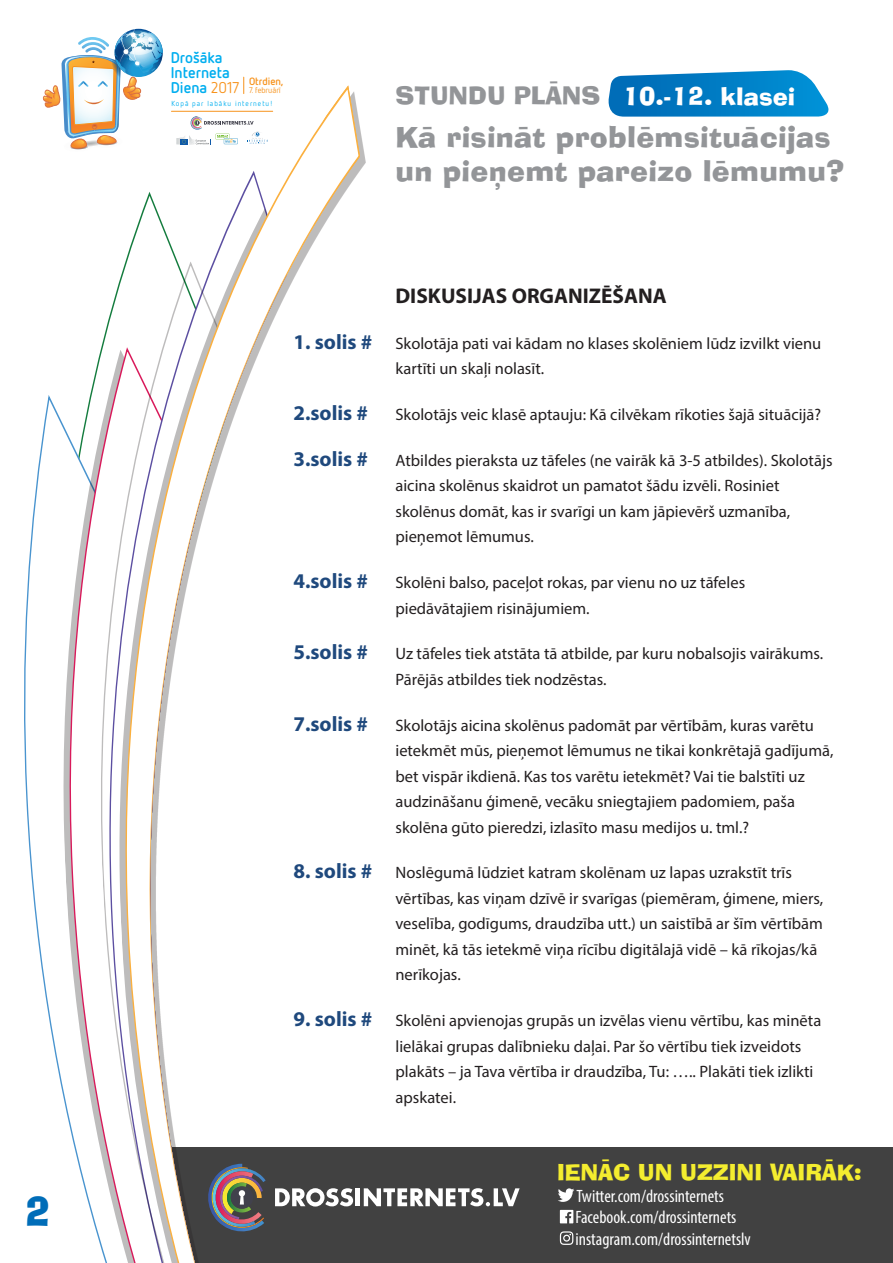
<style>
.page{position:relative;width:893px;height:1263px;background:#fff}
.page>*{position:absolute;margin:0;border:0;box-sizing:border-box;transform-origin:0 0}
.t1{font:39px "Ad Lib";color:#006db8}
.t2{font:28.5px/34.2px "Ad Lib";letter-spacing:.01em;color:#939598}
.t3{font:24px "Ad Lib";color:#fff}
.t4{font:24px "Ad Lib";color:#939598}
.t5{font:21.9px "Ad Lib";color:#f4ed2f}
.t6{font:700 21.3px "Myriad Pro";color:#231f20}
.t7{font:700 21px "Myriad Pro";color:#1f497d}
.t8{font:condensed 17.85px/21.5px "Myriad Pro";color:#fff}
.t9{font:16.5px/25.5px "Myriad Pro";color:#231f20}
.t10{font:700 15.6px/14.9px "Netto OT";color:#00aeef}
.t11{font:700 10.5px "Netto OT";color:#f7931d}
.t12{font:8.4px "Netto OT";color:#f7931d}
.t13{font:7.35px "Netto OT";letter-spacing:.135em;color:#00aeef}
.s1{font-weight:400;color:#f7931d}
.s2{font-weight:700;font-size:21px;color:#1f497d}
</style>
<div class="page">
<div style="left:125px;top:1147px;width:768px;height:116px;background:#414141"></div>
<svg style="left:46px;top:395px;width:28px;height:750px"></svg>
<svg style="left:74px;top:411px;width:13px;height:787px"></svg>
<svg style="left:87px;top:77px;width:314px;height:1186px"></svg>
<hr style="left:356px;top:1188px;width:4px;height:18px;background:#fff">
<svg style="left:364px;top:1188px;width:156px;height:18px"></svg>
<img style="left:205px;top:1164px;width:61px;height:71px">
<svg style="left:275px;top:1188px;width:78px;height:18px"></svg>
<svg style="left:558px;top:1188px;width:16px;height:14px"></svg>
<svg style="left:560px;top:1210px;width:13px;height:13px"></svg>
<svg style="left:560px;top:1231px;width:13px;height:14px"></svg>
<svg style="left:608px;top:70px;width:221px;height:47px;background:#208dcc"></svg>
<img style="left:42px;top:29px;width:121px;height:123px">
<svg style="left:176px;top:116px;width:92px;height:29px"></svg>
<hr style="left:171px;top:111px;width:102px;height:1px;background:#f7931d">
<svg style="left:243px;top:77px;width:1px;height:17px"></svg>
<h1 class="t1" style="left:25px;top:1185px;width:28px">2</h1>
<p class="t10" style="left:171px;top:50px;width:70px">Drošāka<br>Interneta<br>Diena <span class="s1">2017</span></p>
<p class="t11" style="left:249px;top:74px;width:36px">Otrdien,</p>
<p class="t12" style="left:249px;top:85px;width:33px">7. februārī</p>
<p class="t13" style="left:171px;top:99px;width:103px">Kopā par labāku internetu!</p>
<h3 class="t4" style="left:395px;top:78px;width:206px">STUNDU PLĀNS</h3>
<h2 class="t2" style="left:395px;top:119px;width:451px">Kā risināt problēmsituācijas un pieņemt pareizo lēmumu?</h2>
<h3 class="t3" style="left:623px;top:80px;width:174px">10.-12. klasei</h3>
<p class="t6" style="left:395px;top:282px;width:273px">DISKUSIJAS ORGANIZĒŠANA</p>
<p class="t9" style="left:395px;top:330px;width:427px;text-indent:-102px"><span class="s2">1. solis #</span> Skolotāja pati vai kādam no klases skolēniem lūdz izvilkt vienu kartīti un skaļi nolasīt.</p>
<p class="t7" style="left:293px;top:399px;width:76px">2.solis #</p>
<p class="t9" style="left:395px;top:401px;width:427px">Skolotājs veic klasē aptauju: Kā cilvēkam rīkoties šajā situācijā?</p>
<p class="t7" style="left:293px;top:445px;width:76px">3.solis #</p>
<p class="t9" style="left:395px;top:447px;width:439px">Atbildes pieraksta uz tāfeles (ne vairāk kā 3-5 atbildes). Skolotājs aicina skolēnus skaidrot un pamatot šādu izvēli. Rosiniet skolēnus domāt, kas ir svarīgi un kam jāpievērš uzmanība, pieņemot lēmumus.</p>
<p class="t7" style="left:293px;top:567px;width:76px">4.solis #</p>
<p class="t9" style="left:395px;top:569px;width:351px">Skolēni balso, paceļot rokas, par vienu no uz tāfeles piedāvātajiem risinājumiem.</p>
<p class="t7" style="left:293px;top:639px;width:76px">5.solis #</p>
<p class="t9" style="left:395px;top:641px;width:429px">Uz tāfeles tiek atstāta tā atbilde, par kuru nobalsojis vairākums.<br>Pārējās atbildes tiek nodzēstas.</p>
<p class="t7" style="left:293px;top:710px;width:76px">7.solis #</p>
<p class="t9" style="left:395px;top:712px;width:440px">Skolotājs aicina skolēnus padomāt par vērtībām, kuras varētu ietekmēt mūs, pieņemot lēmumus ne tikai konkrētajā gadījumā, bet vispār ikdienā. Kas tos varētu ietekmēt? Vai tie balstīti uz audzināšanu ģimenē, vecāku sniegtajiem padomiem, paša skolēna gūto pieredzi, izlasīto masu medijos u. tml.?</p>
<p class="t9" style="left:395px;top:860px;width:429px;text-indent:-102px"><span class="s2">8. solis #</span> Noslēgumā lūdziet katram skolēnam uz lapas uzrakstīt trīs vērtības, kas viņam dzīvē ir svarīgas (piemēram, ģimene, miers, veselība, godīgums, draudzība utt.) un saistībā ar šīm vērtībām minēt, kā tās ietekmē viņa rīcību digitālajā vidē – kā rīkojas/kā nerīkojas.</p>
<p class="t9" style="left:395px;top:1008px;width:427px;text-indent:-102px"><span class="s2">9. solis #</span> Skolēni apvienojas grupās un izvēlas vienu vērtību, kas minēta lielākai grupas dalībnieku daļai. Par šo vērtību tiek izveidots plakāts – ja Tava vērtība ir draudzība, Tu: ….. Plakāti tiek izlikti apskatei.</p>
<h3 class="t5" style="left:557px;top:1157px;width:306px">IENĀC UN UZZINI VAIRĀK:</h3>
<p class="t8" style="left:575px;top:1185px;width:177px">Twitter.com/drossinternets<br>Facebook.com/drossinternets instagram.com/drossinternetslv</p>
</div>
